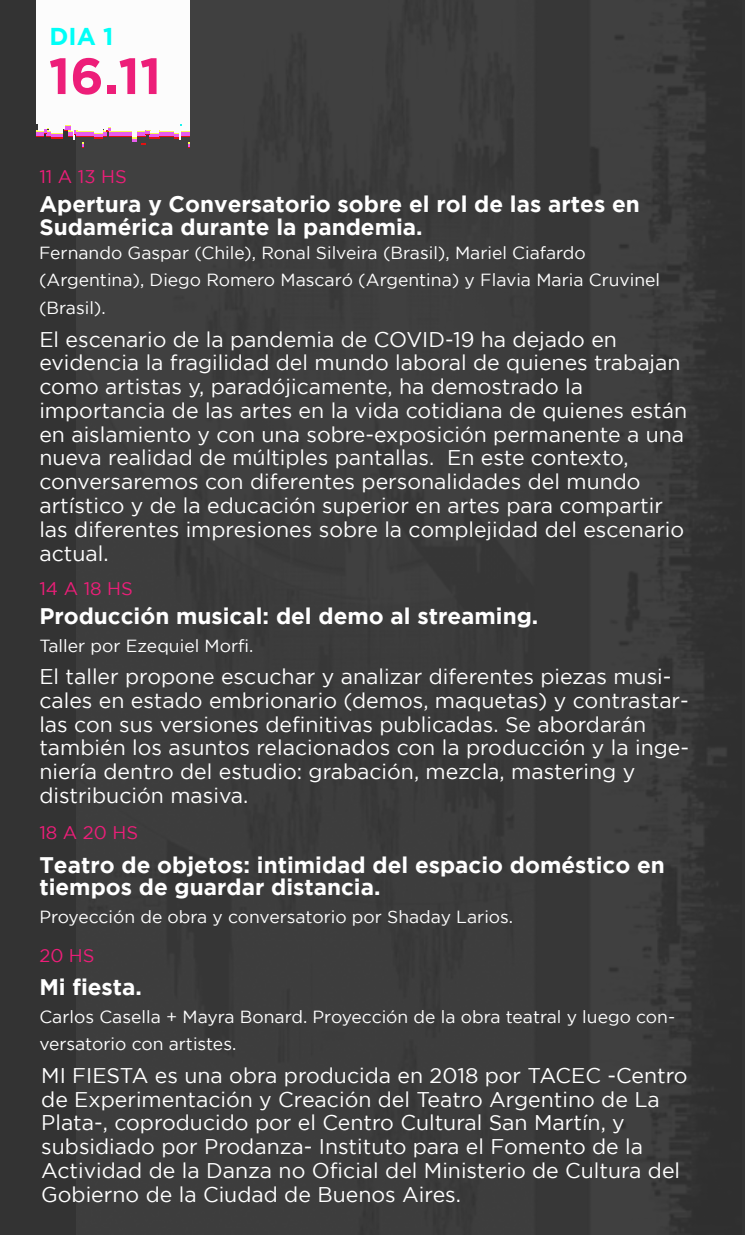
<style>
.page{position:relative;width:745px;height:1235px;background:#333}
.page>*{position:absolute;margin:0;border:0;box-sizing:border-box;transform-origin:0 0}
.t1{font:700 50.75px "Gotham";color:#ed1e79}
.t2{font:700 24.38px "Gotham";color:#00fff7}
.t3{font:700 22.5px/22.9px "Gotham";color:#fff}
.t4{font:21.25px/23.8px "Gotham";color:#fff}
.t5{font:18.25px "Gotham";color:#ed1e79}
.t6{font:17.5px/27.5px "Gotham";color:#fff}
</style>
<div class="page">
<div style="left:76px;top:0;width:650px;height:1235px;background:#3d3d3d"></div>
<svg style="left:36px;top:124px;width:154px;height:24px"></svg>
<div style="left:36px;top:0;width:154px;height:124px;background:#fcfcfc"></div>
<p class="t2" style="left:49px;top:23px;width:66px">DIA 1</p>
<h1 class="t1" style="left:49px;top:47px;width:114px">16.11</h1>
<p class="t5" style="left:39px;top:166px;width:89px">11 A 13 HS</p>
<p class="t3" style="left:39px;top:192px;width:602px">Apertura y Conversatorio sobre el rol de las artes en<br>Sudamérica durante la pandemia.</p>
<p class="t6" style="left:39px;top:239px;width:623px">Fernando Gaspar (Chile), Ronal Silveira (Brasil), Mariel Ciafardo (Argentina), Diego Romero Mascaró (Argentina) y Flavia Maria Cruvinel (Brasil).</p>
<p class="t4" style="left:39px;top:327px;width:649px">El escenario de la pandemia de COVID-19 ha dejado en evidencia la fragilidad del mundo laboral de quienes trabajan como artistas y, paradójicamente, ha demostrado la importancia de las artes en la vida cotidiana de quienes están en aislamiento y con una sobre-exposición permanente a una nueva realidad de múltiples pantallas. En este contexto, conversaremos con diferentes personalidades del mundo artístico y de la educación superior en artes para compartir las diferentes impresiones sobre la complejidad del escenario actual.</p>
<p class="t5" style="left:39px;top:578px;width:95px">14 A 18 HS</p>
<p class="t3" style="left:39px;top:604px;width:501px">Producción musical: del demo al streaming.</p>
<p class="t6" style="left:39px;top:632px;width:216px">Taller por Ezequiel Morfi.</p>
<p class="t4" style="left:39px;top:664px;width:651px">El taller propone escuchar y analizar diferentes piezas musi&shy;cales en estado embrionario (demos, maquetas) y contrastar&shy;las con sus versiones definitivas publicadas. Se abordarán también los asuntos relacionados con la producción y la inge&shy;niería dentro del estudio: grabación, mezcla, mastering y distribución masiva.</p>
<p class="t5" style="left:39px;top:823px;width:100px">18 A 20 HS</p>
<p class="t3" style="left:39px;top:853px;width:627px">Teatro de objetos: intimidad del espacio doméstico en tiempos de guardar distancia.</p>
<p class="t6" style="left:39px;top:903px;width:475px">Proyección de obra y conversatorio por Shaday Larios.</p>
<p class="t5" style="left:39px;top:945px;width:57px">20 HS</p>
<p class="t3" style="left:39px;top:975px;width:104px">Mi fiesta.</p>
<p class="t6" style="left:39px;top:1003px;width:637px">Carlos Casella + Mayra Bonard. Proyección de la obra teatral y luego con&shy;versatorio con artistes.</p>
<p class="t4" style="left:41px;top:1063px;width:648px">MI FIESTA es una obra producida en 2018 por TACEC -Centro de Experimentación y Creación del Teatro Argentino de La Plata-, coproducido por el Centro Cultural San Martín, y subsidiado por Prodanza- Instituto para el Fomento de la Actividad de la Danza no Oficial del Ministerio de Cultura del Gobierno de la Ciudad de Buenos Aires.</p>
</div>
